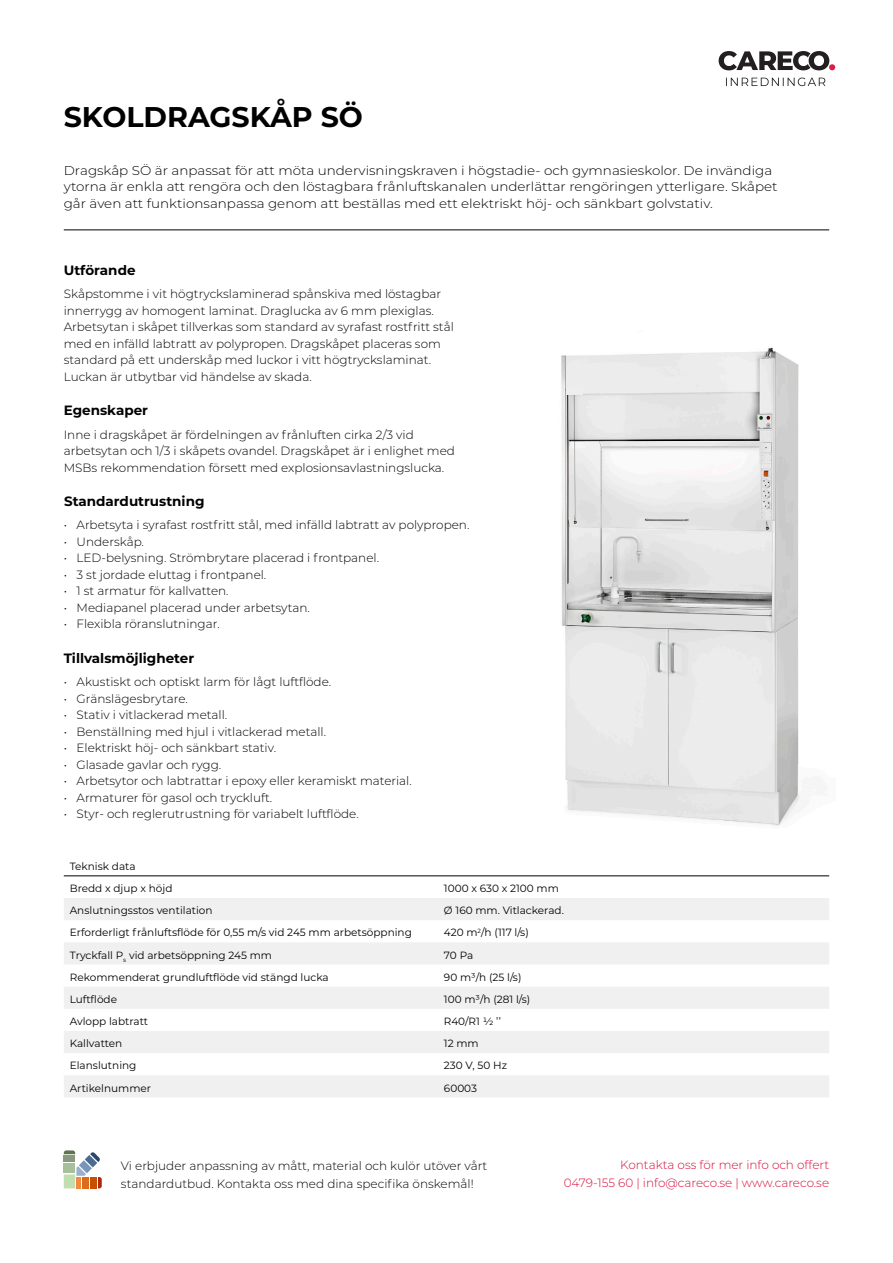
<style>
.page{position:relative;width:893px;height:1263px;background:#fff}
.page>*{position:absolute;margin:0;border:0;box-sizing:border-box;transform-origin:0 0}
.Ej_rubrik{font:700 28.5px "Montserrat";color:#000}
.Tabell{font:700 13.5px "Montserrat";color:#000}
.Ingress{font:300 12.75px/16.5px "Montserrat";color:#000;scale:1.06 1}
.Brödtext{font:300 12px/16.5px "Montserrat";color:#000}
.t1{font:300 12px "Montserrat";color:#d70e3c}
.Tabell-2{font:10.5px "Montserrat";color:#000}
</style>
<div class="page">
<svg style="left:719px;top:51px;width:116px;height:19px"></svg>
<svg style="left:726px;top:78px;width:99px;height:8px"></svg>
<svg style="left:64px;top:898px;width:765px;height:199px;fill:#f0f0f0"></svg>
<hr style="left:64px;top:875px;width:374px;height:1px;background:#000">
<hr style="left:438px;top:875px;width:391px;height:1px;background:#000">
<svg style="left:64px;top:1150px;width:38px;height:38px"></svg>
<img style="left:561px;top:347px;width:239px;height:479px">
<svg style="left:760px;top:421px;width:10px;height:6px"></svg>
<div style="left:566px;top:387px;width:17px;height:7px;background:#eee"></div>
<hr style="left:64px;top:229px;width:765px;height:1px;background:#000">
<p class="Ej_rubrik" style="left:64px;top:96px;width:301px">SKOLDRAGSKÅP SÖ</p>
<p class="Ingress" style="left:64px;top:162px;width:675px">Dragskåp SÖ är anpassat för att möta undervisningskraven i högstadie- och gymnasieskolor. De invändiga ytorna är enkla att rengöra och den löstagbara frånluftskanalen underlättar rengöringen ytterligare. Skåpet går även att funktionsanpassa genom att beställas med ett elektriskt höj- och sänkbart golvstativ.</p>
<p class="Tabell" style="left:64px;top:260px;width:73px">Utförande</p>
<p class="Brödtext" style="left:64px;top:285px;width:392px">Skåpstomme i vit högtryckslaminerad spånskiva med löstagbar innerrygg av homogent laminat. Draglucka av 6 mm plexiglas.<br>Arbetsytan i skåpet tillverkas som standard av syrafast rostfritt stål med en infälld labtratt av polypropen. Dragskåpet placeras som standard på ett underskåp med luckor i vitt högtryckslaminat.<br>Luckan är utbytbar vid händelse av skada.</p>
<p class="Tabell" style="left:64px;top:400px;width:86px">Egenskaper</p>
<p class="Brödtext" style="left:64px;top:426px;width:393px">Inne i dragskåpet är fördelningen av frånluften cirka 2/3 vid arbetsytan och 1/3 i skåpets ovandel. Dragskåpet är i enlighet med<br>MSBs rekommendation försett med explosionsavlastningslucka.</p>
<p class="Tabell" style="left:64px;top:491px;width:142px">Standardutrustning</p>
<p class="Brödtext" style="left:64px;top:516px;width:407px">• Arbetsyta i syrafast rostfritt stål, med infälld labtratt av polypropen.</p>
<p class="Brödtext" style="left:64px;top:533px;width:82px">• Underskåp.</p>
<p class="Brödtext" style="left:64px;top:549px;width:317px">• LED-belysning. Strömbrytare placerad i frontpanel.</p>
<p class="Brödtext" style="left:64px;top:566px;width:204px">• 3 st jordade eluttag i frontpanel.</p>
<p class="Brödtext" style="left:64px;top:582px;width:166px">• 1 st armatur för kallvatten.</p>
<p class="Brödtext" style="left:64px;top:599px;width:248px">• Mediapanel placerad under arbetsytan.</p>
<p class="Brödtext" style="left:64px;top:615px;width:157px">• Flexibla röranslutningar.</p>
<p class="Tabell" style="left:64px;top:648px;width:132px">Tillvalsmöjligheter</p>
<p class="Brödtext" style="left:64px;top:673px;width:269px">• Akustiskt och optiskt larm för lågt luftflöde.</p>
<p class="Brödtext" style="left:64px;top:690px;width:126px">• Gränslägesbrytare.</p>
<p class="Brödtext" style="left:64px;top:706px;width:165px">• Stativ i vitlackerad metall.</p>
<p class="Brödtext" style="left:64px;top:723px;width:264px">• Benställning med hjul i vitlackerad metall.</p>
<p class="Brödtext" style="left:64px;top:739px;width:214px">• Elektriskt höj- och sänkbart stativ.</p>
<p class="Brödtext" style="left:64px;top:756px;width:159px">• Glasade gavlar och rygg.</p>
<p class="Brödtext" style="left:64px;top:772px;width:350px">• Arbetsytor och labtrattar i epoxy eller keramiskt material.</p>
<p class="Brödtext" style="left:64px;top:789px;width:210px">• Armaturer för gasol och tryckluft.</p>
<p class="Brödtext" style="left:64px;top:805px;width:297px">• Styr- och reglerutrustning för variabelt luftflöde.</p>
<p class="Tabell-2" style="left:70px;top:859px;width:67px">Teknisk data</p>
<p class="Tabell-2" style="left:70px;top:881px;width:104px">Bredd x djup x höjd</p>
<p class="Tabell-2" style="left:444px;top:881px;width:116px">1000 x 630 x 2100 mm</p>
<p class="Tabell-2" style="left:70px;top:903px;width:144px">Anslutningsstos ventilation</p>
<p class="Tabell-2" style="left:444px;top:903px;width:121px">Ø 160 mm. Vitlackerad.</p>
<p class="Tabell-2" style="left:70px;top:925px;width:344px">Erforderligt frånluftsflöde för 0,55 m/s vid 245 mm arbetsöppning</p>
<p class="Tabell-2" style="left:444px;top:925px;width:86px">420 m<sup>2</sup>/h (117 l/s)</p>
<p class="Tabell-2" style="left:70px;top:947px;width:204px">Tryckfall P<sub>s</sub> vid arbetsöppning 245 mm</p>
<p class="Tabell-2" style="left:444px;top:947px;width:31px">70 Pa</p>
<p class="Tabell-2" style="left:70px;top:970px;width:260px">Rekommenderat grundluftflöde vid stängd lucka</p>
<p class="Tabell-2" style="left:444px;top:970px;width:79px">90 m³/h (25 l/s)</p>
<p class="Tabell-2" style="left:70px;top:992px;width:49px">Luftflöde</p>
<p class="Tabell-2" style="left:444px;top:992px;width:88px">100 m³/h (281 l/s)</p>
<p class="Tabell-2" style="left:70px;top:1014px;width:80px">Avlopp labtratt</p>
<p class="Tabell-2" style="left:444px;top:1014px;width:58px">R40/R1 ½ ’’</p>
<p class="Tabell-2" style="left:70px;top:1036px;width:54px">Kallvatten</p>
<p class="Tabell-2" style="left:444px;top:1036px;width:36px">12 mm</p>
<p class="Tabell-2" style="left:70px;top:1058px;width:68px">Elanslutning</p>
<p class="Tabell-2" style="left:444px;top:1058px;width:65px">230 V, 50 Hz</p>
<p class="Tabell-2" style="left:70px;top:1080px;width:83px">Artikelnummer</p>
<p class="Tabell-2" style="left:444px;top:1080px;width:35px">60003</p>
<p class="Brödtext" style="left:121px;top:1157px;width:368px;line-height:18px">Vi erbjuder anpassning av mått, material och kulör utöver vårt standardutbud. Kontakta oss med dina specifika önskemål!</p>
<p class="t1" style="left:620px;top:1156px;width:210px">Kontakta oss för mer info och offert</p>
<p class="t1" style="left:564px;top:1174px;width:267px">0479-155 60 | info@careco.se | www.careco.se</p>
</div>
